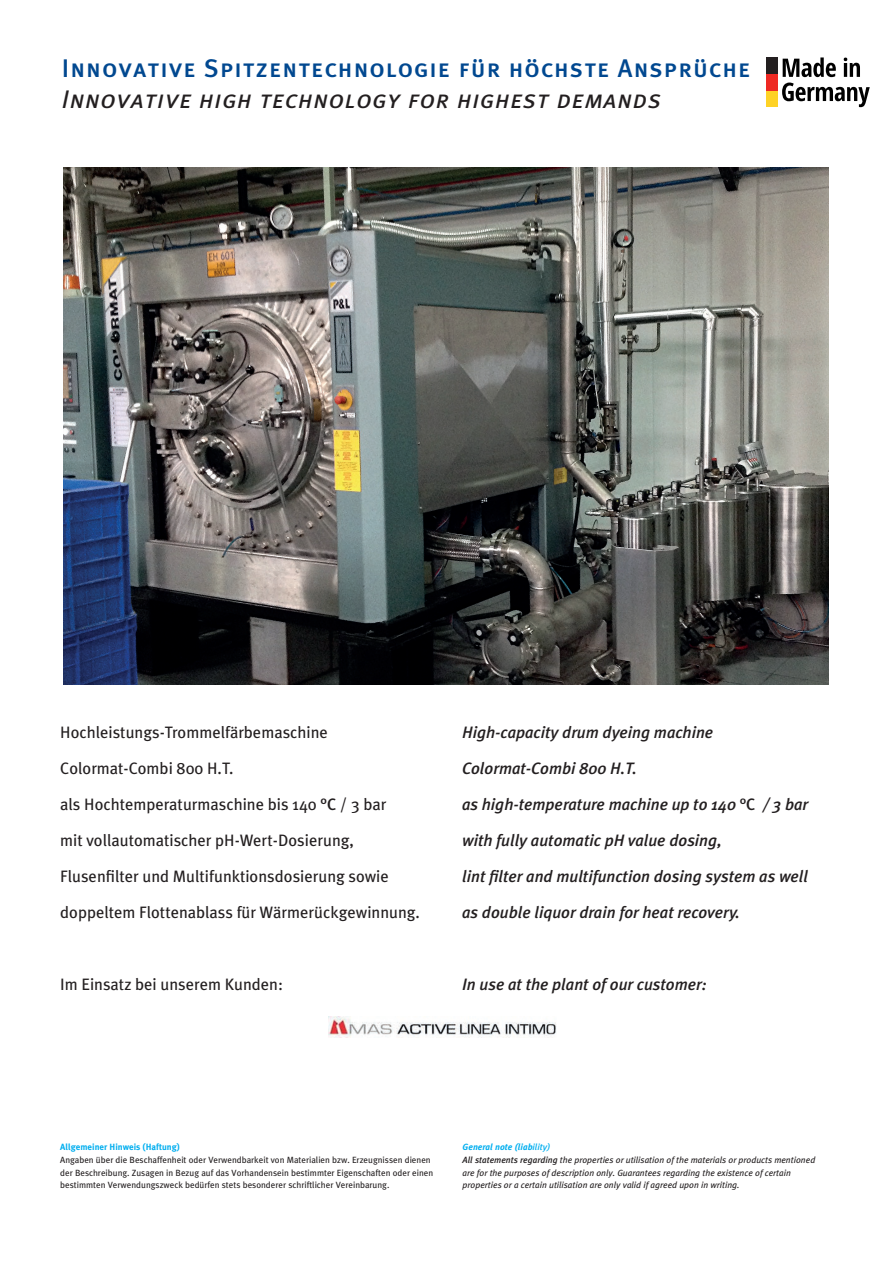
<style>
.page{position:relative;width:893px;height:1263px;background:#fff}
.page>*{position:absolute;margin:0;border:0;box-sizing:border-box;transform-origin:0 0}
.t1{font:25.5px "Meta Plus Medium Caps";letter-spacing:.04em;color:#014890}
.t2{font:italic 25.5px "Meta Plus Book Caps";letter-spacing:.03em;color:#231f20}
.t3{font:16.5px/36px "Meta Plus";color:#231f20}
.t4{font:italic 500 16.5px/36px "Meta Plus";color:#231f20}
.t5{font:italic 9px/12.8px "Meta Plus";color:#231f20}
.t6{font:9px/12.8px "Meta Plus";color:#231f20}
.t7{font:700 9px "Meta Plus";color:#00aeef}
.s1{font-weight:500}
.s2{font-style:normal}
.s3{font-weight:700;color:#00aeef}
.s4{font-weight:500;color:#00aeef}
</style>
<div class="page">
<div style="left:766px;top:57px;width:12px;height:17px;background:#231f20"></div>
<div style="left:766px;top:90px;width:12px;height:17px;background:#fed226"></div>
<div style="left:766px;top:74px;width:12px;height:16px;background:#ee2923"></div>
<svg style="left:783px;top:57px;width:53px;height:20px"></svg>
<svg style="left:844px;top:58px;width:16px;height:19px"></svg>
<svg style="left:782px;top:83px;width:88px;height:24px"></svg>
<img style="left:328px;top:1016px;width:228px;height:21px">
<img style="left:63px;top:168px;width:765px;height:516px">
<h1 class="t1" style="left:62px;top:54px;width:690px">Innovative Spitzentechnologie für höchste Ansprüche</h1>
<h1 class="t2" style="left:62px;top:84px;width:601px">Innovative high technology for highest demands</h1>
<p class="t3" style="left:60px;top:714px;width:361px">Hochleistungs-Trommelfärbemaschine Colormat-Combi 800 H.T.<br>als Hochtemperaturmaschine bis 140 <span class="s1">°C</span> / 3 bar<br>mit vollautomatischer pH-Wert-Dosierung, Flusenfilter und Multifunktionsdosierung sowie doppeltem Flottenablass für Wärmerückgewinnung.</p>
<p class="t3" style="left:60px;top:966px;width:224px">Im Einsatz bei unserem Kunden:</p>
<p class="t4" style="left:462px;top:714px;width:348px">High-capacity drum dyeing machine Colormat-Combi 800 H.T.<br>as high-temperature machine up to 140 <span class="s2">°C</span> / 3 bar with fully automatic pH value dosing,<br>lint filter and multifunction dosing system as well as double liquor drain for heat recovery.</p>
<p class="t4" style="left:462px;top:966px;width:246px">In use at the plant of our customer:</p>
<p class="t7" style="left:60px;top:1142px;width:121px">Allgemeiner Hinweis (Haftung)</p>
<p class="t6" style="left:60px;top:1153px;width:375px">Angaben über die Beschaffenheit oder Verwendbarkeit von Materialien bzw. Erzeugnissen dienen der Beschreibung. Zusagen in Bezug auf das Vorhandensein bestimmter Eigenschaften oder einen bestimmten Verwendungszweck bedürfen stets besonderer schriftlicher Vereinbarung.</p>
<p class="t5" style="left:463px;top:1140px;width:354px"><span class="s3">General note (liab</span><span class="s4">ility)<br></span><span class="s1">All statements regarding</span> the properties or utilisation of the materials or products mentioned are for the purposes of description only. Guarantees regarding the existence of certain properties or a certain utilisation are only valid if agreed upon in writing.</p>
</div>
